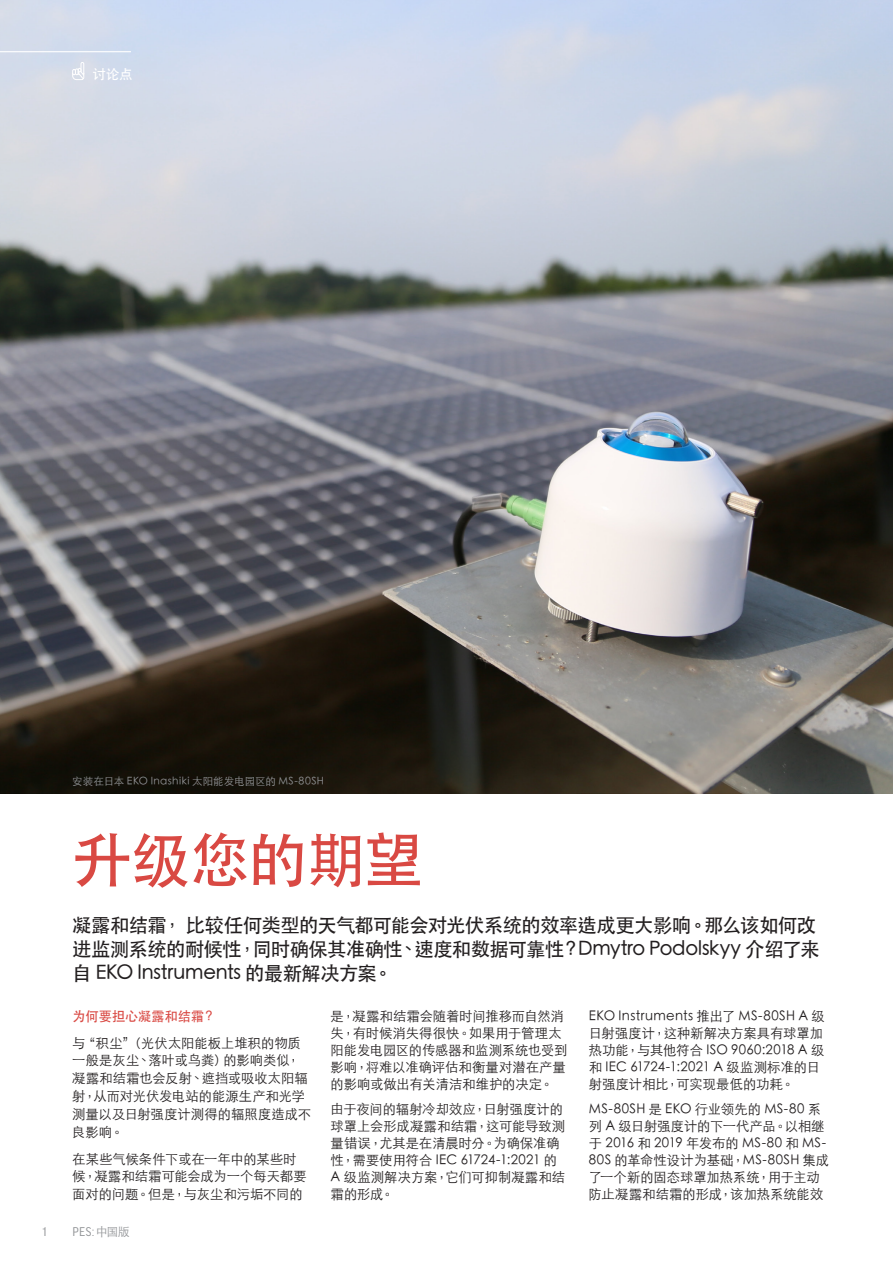
<style>
.page{position:relative;width:893px;height:1263px;background:#fff}
.page>*{position:absolute;margin:0;border:0;box-sizing:border-box;transform-origin:0 0}
.TITLE_2013{font:500 60px "ST Heiti TC";letter-spacing:-.025em;color:#d94943}
.Standfirst_2013{font:500 19.5px/24px "ST Heiti TC";letter-spacing:-.035em;color:#231f20}
.BODY_COPY_2013{font:300 13.5px/17px "ST Heiti TC";letter-spacing:.005em;color:#231f20}
.BODY_COPY_2013-2{font:500 13.5px "ST Heiti TC";letter-spacing:-.01em;color:#d94943}
.t1{font:13.5px "Good Headline Pro Narr";color:#939598}
.BODY_COPY_2013-3{font:500 13.5px "ST Heiti TC";color:#fff}
.BODY_COPY_2013-4{font:300 12px "ST Heiti TC";color:#939598}
.BODY_COPY_2013-5{font:300 10.5px "ST Heiti TC";letter-spacing:.025em;color:#939598}
</style>
<div class="page">
<img style="left:0;top:0;width:893px;height:794px">
<svg style="left:72px;top:62px;width:13px;height:18px"></svg>
<hr style="left:0;top:51px;width:131px;height:1px;background:#fff">
<p class="BODY_COPY_2013-3" style="left:93px;top:67px;width:41px">讨论点</p>
<p class="BODY_COPY_2013-5" style="left:72px;top:772px;width:253px">安装在日本 EKO Inashiki 太阳能发电园区的 MS-80SH</p>
<p class="TITLE_2013" style="left:72px;top:826px;width:353px">升级您的期望</p>
<p class="Standfirst_2013" style="left:72px;top:912px;width:749px">凝露和结霜， 比较任何类型的天气都可能会对光伏系统的效率造成更大影响。那么该如何改进监测系统的耐候性，同时确保其准确性、速度和数据可靠性？Dmytro Podolskyy 介绍了来自 EKO Instruments 的最新解决方案。</p>
<p class="BODY_COPY_2013-2" style="left:72px;top:1009px;width:145px">为何要担心凝露和结霜？</p>
<p class="BODY_COPY_2013" style="left:72px;top:1032px;width:240px;line-height:17.9px">与“积尘”（光伏太阳能板上堆积的物质一般是灰尘、落叶或鸟粪）的影响类似，凝露和结霜也会反射、遮挡或吸收太阳辐射，从而对光伏发电站的能源生产和光学测量以及日射强度计测得的辐照度造成不良影响。</p>
<p class="BODY_COPY_2013" style="left:72px;top:1148px;width:236px;line-height:17.9px">在某些气候条件下或在一年中的某些时候，凝露和结霜可能会成为一个每天都要面对的问题。但是，与灰尘和污垢不同的</p>
<p class="t1" style="left:43px;top:1225px;width:6px">1</p>
<p class="t1" style="left:72px;top:1225px;width:24px">PES:</p>
<p class="BODY_COPY_2013-4" style="left:96px;top:1221px;width:35px">中国版</p>
<p class="BODY_COPY_2013" style="left:331px;top:1006px;width:238px">是，凝露和结霜会随着时间推移而自然消失，有时候消失得很快。如果用于管理太阳能发电园区的传感器和监测系统也受到影响，将难以准确评估和衡量对潜在产量的影响或做出有关清洁和维护的决定。</p>
<p class="BODY_COPY_2013" style="left:331px;top:1099px;width:236px">由于夜间的辐射冷却效应，日射强度计的球罩上会形成凝露和结霜，这可能导致测量错误，尤其是在清晨时分。为确保准确性，需要使用符合 IEC 61724-1:2021 的<br>A 级监测解决方案，它们可抑制凝露和结霜的形成。</p>
<p class="BODY_COPY_2013" style="left:589px;top:1006px;width:237px">EKO Instruments 推出了 MS-80SH A 级日射强度计，这种新解决方案具有球罩加热功能，与其他符合 ISO 9060:2018 A 级和 IEC 61724-1:2021 A 级监测标准的日射强度计相比，可实现最低的功耗。</p>
<p class="BODY_COPY_2013" style="left:589px;top:1099px;width:242px">MS-80SH 是 EKO 行业领先的 MS-80 系列 A 级日射强度计的下一代产品。以相继于 2016 和 2019 年发布的 MS-80 和 MS-<br>80S 的革命性设计为基础，MS-80SH 集成了一个新的固态球罩加热系统，用于主动防止凝露和结霜的形成，该加热系统能效</p>
</div>
